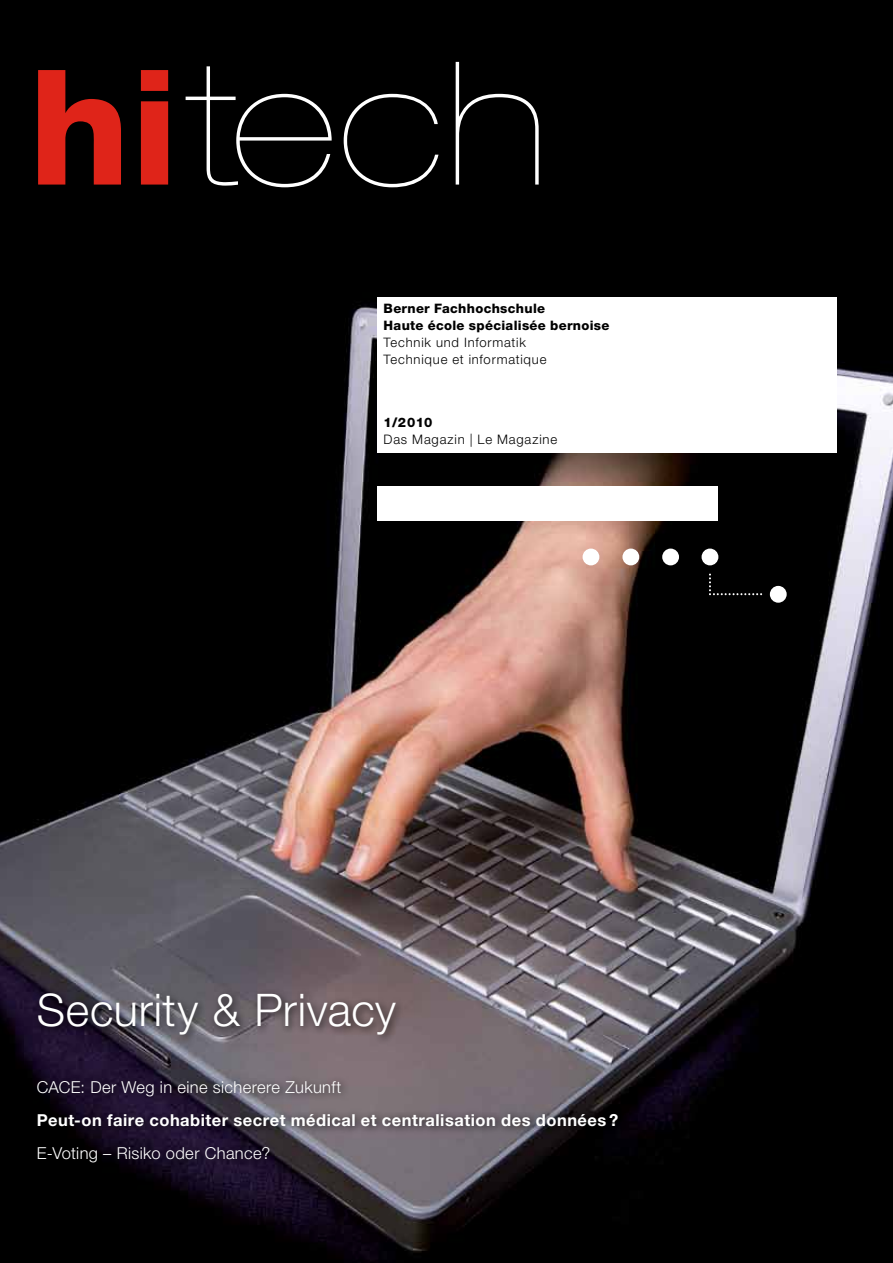
<style>
.page{position:relative;width:893px;height:1263px;background:#fff}
.page>*{position:absolute;margin:0;border:0;box-sizing:border-box;transform-origin:0 0}
.t1{font:200 expanded 171.75px "Helvetica Neue LT Std";color:#fff}
.t2{font:300 45px "Helvetica Neue LT Std";letter-spacing:.015em;color:#fff}
.t3{font:700 16.5px "Helvetica Neue LT Std";letter-spacing:.03em;color:#fff}
.t4{font:300 16.5px "Helvetica Neue LT Std";letter-spacing:.02em;color:#fff}
.t5{font:300 13.2px "Helvetica Neue LT Std";letter-spacing:.06em;color:#000}
.t6{font:800 13.2px "Helvetica Neue LT Std";color:#000}
.t7{font:800 13.05px/17px "Helvetica Neue LT Std";letter-spacing:.025em;color:#000}
.t8{font:300 13.05px/17px "Helvetica Neue LT Std";letter-spacing:.06em;color:#000}
.s1{font-weight:800;font-stretch:normal;font-size:160.35px;color:#df2419}
</style>
<div class="page">
<img style="left:0;top:0;width:893px;height:1263px">
<div style="left:377px;top:298px;width:459px;height:155px;background:#fff"></div>
<div style="left:33px;top:988px;width:372px;height:56px;background:#000;opacity:.75"></div>
<div style="left:31px;top:1075px;width:596px;height:96px;background:#000;opacity:.75"></div>
<div style="left:583px;top:549px;width:16px;height:16px;background:#fff;border-radius:50%"></div>
<div style="left:622px;top:549px;width:17px;height:16px;background:#fff;border-radius:50%"></div>
<div style="left:662px;top:549px;width:17px;height:16px;background:#fff;border-radius:50%"></div>
<div style="left:702px;top:549px;width:16px;height:16px;background:#fff;border-radius:50%"></div>
<div style="left:770px;top:586px;width:17px;height:17px;background:#fff;border-radius:50%"></div>
<svg style="left:709px;top:574px;width:53px;height:21px"></svg>
<div style="left:377px;top:487px;width:340px;height:34px;background:#fff"></div>
<h1 class="t1" style="left:29px;top:24px;width:521px"><span class="s1">hi</span>tech</h1>
<p class="t7" style="left:384px;top:300px;width:227px">Berner Fachhochschule<br>Haute école spécialisée bernoise</p>
<p class="t8" style="left:384px;top:334px;width:164px">Technik und Informatik<br>Technique et informatique</p>
<p class="t6" style="left:384px;top:414px;width:50px">1/2010</p>
<p class="t5" style="left:384px;top:431px;width:175px">Das Magazin | Le Magazine</p>
<h2 class="t2" style="left:37px;top:982px;width:361px">Security &amp; Privacy</h2>
<p class="t4" style="left:37px;top:1077px;width:306px">CACE: Der Weg in eine sicherere Zukunft</p>
<p class="t3" style="left:37px;top:1109px;width:583px">Peut-on faire cohabiter secret médical et centralisation des données ?</p>
<p class="t4" style="left:37px;top:1143px;width:235px">E-Voting – Risiko oder Chance?</p>
</div>
